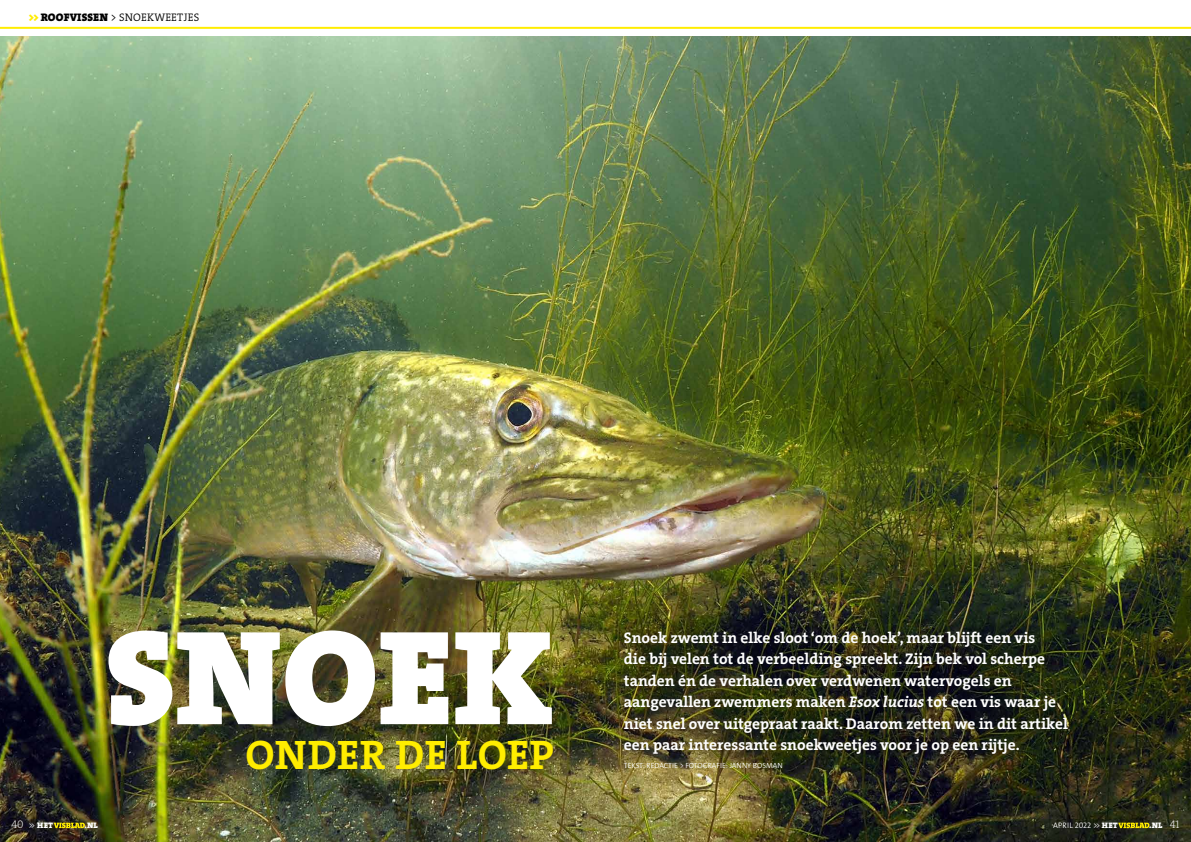
<style>
.page{position:relative;width:1191px;height:842px;background:#fff}
.page>*{position:absolute;margin:0;border:0;box-sizing:border-box;transform-origin:0 0}
.t1{font:136px "The Serif HP9 Blk";letter-spacing:.005em;color:#fff}
.t2{font:41.5px "The Serif HP7 Bld";letter-spacing:.005em;color:#ffed00}
.t3{font:15.5px/21.5px "The Serif HP7 Bld";color:#fff}
.t4{font:11px "The Serif HP4 Se Lig";letter-spacing:.015em;color:#000}
.t5{font:8px "The Serif HP9 Blk";letter-spacing:.03em;color:#fff}
.t6{font:300 8px "The Sans Os F";letter-spacing:.02em;color:#fff}
.t7{font:300 7.5px "The Sans Os F";color:#fff}
.s1{font-family:"The Serif HP9 Blk";color:#ffed00}
.s2{font-family:"The Serif HP9 Blk"}
.s3{font-family:"The Serif HP7 Bld IT"}
.s4{font-family:"The Serif HP2 Ex Lig";font-size:11px}
.s5{font-family:"The Sans Os F";font-weight:300}
.s6{font-family:"The Serif HP9 Blk";font-weight:400}
</style>
<div class="page">
<img style="left:0;top:36px;width:1191px;height:806px">
<svg style="left:1118px;top:822px;width:31px;height:6px"></svg>
<svg style="left:54px;top:822px;width:31px;height:6px"></svg>
<hr style="left:0;top:27px;width:1191px;height:2px;background:#ffed00">
<img style="left:603px;top:610px;width:485px;height:180px">
<p class="t4" style="left:28px;top:10px;width:172px"><span class="s1">&gt;&gt;</span><span class="s2">ROOFVISSEN</span> &gt; SNOEKWEETJES</p>
<h1 class="t1" style="left:106px;top:585px;width:450px">SNOEK</h1>
<h2 class="t2" style="left:245px;top:727px;width:310px">ONDER DE LOEP</h2>
<p class="t3" style="left:624px;top:627px;width:445px">Snoek zwemt in elke sloot ‘om de hoek’, maar blijft een vis<br>die bij velen tot de verbeelding spreekt. Zijn bek vol scherpe tanden én de verhalen over verdwenen watervogels en aangevallen zwemmers maken <span class="s3">Esox lucius</span> tot een vis waar je niet snel over uitgepraat raakt. Daarom zetten we in dit artikel een paar interessante snoekweetjes voor je op een rijtje.</p>
<p class="t7" style="left:624px;top:761px;width:160px">TEKST: REDACTIE &gt; FOTOGRAFIE: JANNY BOSMAN</p>
<p class="t5" style="left:11px;top:820px;width:43px"><span class="s4">40</span> <span class="s5">&gt;&gt;</span> HET</p>
<p class="t5" style="left:85px;top:820px;width:15px">.NL</p>
<p class="t6" style="left:1053px;top:820px;width:66px">APRIL 2022 &gt;&gt; <span class="s6">HET</span></p>
<p class="t5" style="left:1149px;top:820px;width:32px">.NL <span class="s4">41</span></p>
</div>
